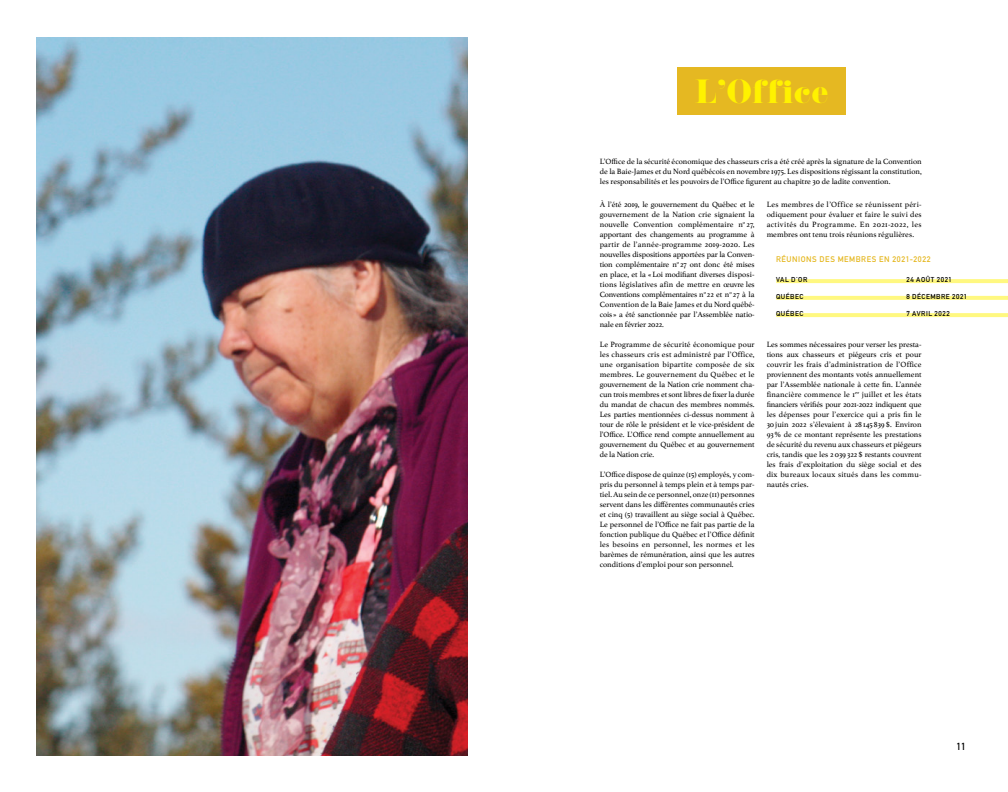
<style>
.page{position:relative;width:1008px;height:792px;background:#fff}
.page>*{position:absolute;margin:0;border:0;box-sizing:border-box;transform-origin:0 0}
.t1{font:30px "Pistilli";color:#fff200}
.t2{font:700 10px "DIN Alternate";color:#000}
.t3{font:8px/10px "Athelas";color:#000;text-align:justify}
.t4{font:700 8px "DIN Alternate";letter-spacing:.075em;color:#e5b822}
.t5{font:700 7px "DIN Alternate";letter-spacing:.075em;color:#000}
</style>
<div class="page">
<svg style="left:776px;top:279px;width:232px;height:4px"></svg>
<svg style="left:776px;top:313px;width:232px;height:4px"></svg>
<svg style="left:776px;top:296px;width:232px;height:4px"></svg>
<img style="left:36px;top:37px;width:432px;height:719px">
<div style="left:677px;top:67px;width:169px;height:47px;background:#e5b822"></div>
<h1 class="t1" style="left:695px;top:72px;width:135px">L’Office</h1>
<p class="t3" style="left:600px;top:157px;width:324px">L’Office de la sécurité économique des chasseurs cris a été créé après la signature de la Convention de la Baie-James et du Nord québécois en novembre 1975. Les dispositions régissant la constitution, les responsabilités et les pouvoirs de l’Office figurent au chapitre 30 de ladite convention.</p>
<p class="t3" style="left:600px;top:199px;width:156px">À l’été 2019, le gouvernement du Québec et le gouvernement de la Nation crie signaient la nouvelle Convention complémentaire n<sup>o</sup> 27, apportant des changements au programme à partir de l’année-programme 2019-2020. Les nouvelles dispositions apportées par la Conven&shy;tion complémentaire n<sup>o</sup> 27 ont donc été mises en place, et la «Loi modifiant diverses disposi&shy;tions législatives afin de mettre en œuvre les Conventions complémentaires n<sup>o</sup> 22 et n<sup>o</sup> 27 à la Convention de la Baie James et du Nord québé&shy;cois » a été sanctionnée par l’Assemblée natio&shy;nale en février 2022.</p>
<p class="t3" style="left:600px;top:339px;width:156px">Le Programme de sécurité économique pour les chasseurs cris est administré par l’Office, une organisation bipartite composée de six membres. Le gouvernement du Québec et le gouvernement de la Nation crie nomment cha&shy;cun trois membres et sont libres de fixer la durée du mandat de chacun des membres nommés.<br>Les parties mentionnées ci-dessus nomment à tour de rôle le président et le vice-président de l’Office. L’Office rend compte annuellement au gouvernement du Québec et au gouvernement de la Nation crie.</p>
<p class="t3" style="left:600px;top:469px;width:156px">L’Office dispose de quinze (15) employés, y com&shy;pris du personnel à temps plein et à temps par&shy;tiel. Au sein de ce personnel, onze (11) personnes servent dans les différentes communautés cries et cinq (5) travaillent au siège social à Québec.<br>Le personnel de l’Office ne fait pas partie de la fonction publique du Québec et l’Office définit les besoins en personnel, les normes et les barèmes de rémunération, ainsi que les autres conditions d’emploi pour son personnel.</p>
<p class="t3" style="left:767px;top:199px;width:156px">Les membres de l’Office se réunissent péri&shy;odiquement pour évaluer et faire le suivi des activités du Programme. En 2021-2022, les membres ont tenu trois réunions régulières.</p>
<p class="t4" style="left:776px;top:254px;width:156px">RÉUNIONS DES MEMBRES EN 2021-2022</p>
<p class="t5" style="left:906px;top:274px;width:47px">24 AOÛT 2021</p>
<p class="t5" style="left:906px;top:291px;width:62px">8 DÉCEMBRE 2021</p>
<p class="t5" style="left:906px;top:308px;width:45px">7 AVRIL 2022</p>
<p class="t5" style="left:776px;top:274px;width:33px">VAL D’OR</p>
<p class="t5" style="left:776px;top:291px;width:29px">QUÉBEC</p>
<p class="t5" style="left:776px;top:308px;width:29px">QUÉBEC</p>
<p class="t3" style="left:767px;top:339px;width:156px">Les sommes nécessaires pour verser les presta&shy;tions aux chasseurs et piégeurs cris et pour couvrir les frais d’administration de l’Office proviennent des montants votés annuellement par l’Assemblée nationale à cette fin. L’année financière commence le 1<sup>er</sup> juillet et les états financiers vérifiés pour 2021-2022 indiquent que les dépenses pour l’exercice qui a pris fin le 30juin 2022 s’élevaient à 28 145 839$. Environ 93% de ce montant représente les prestations de sécurité du revenu aux chasseurs et piégeurs cris, tandis que les 2039 322$ restants couvrent les frais d’exploitation du siège social et des dix bureaux locaux situés dans les commu&shy;nautés cries.</p>
<p class="t2" style="left:956px;top:738px;width:11px">11</p>
</div>
